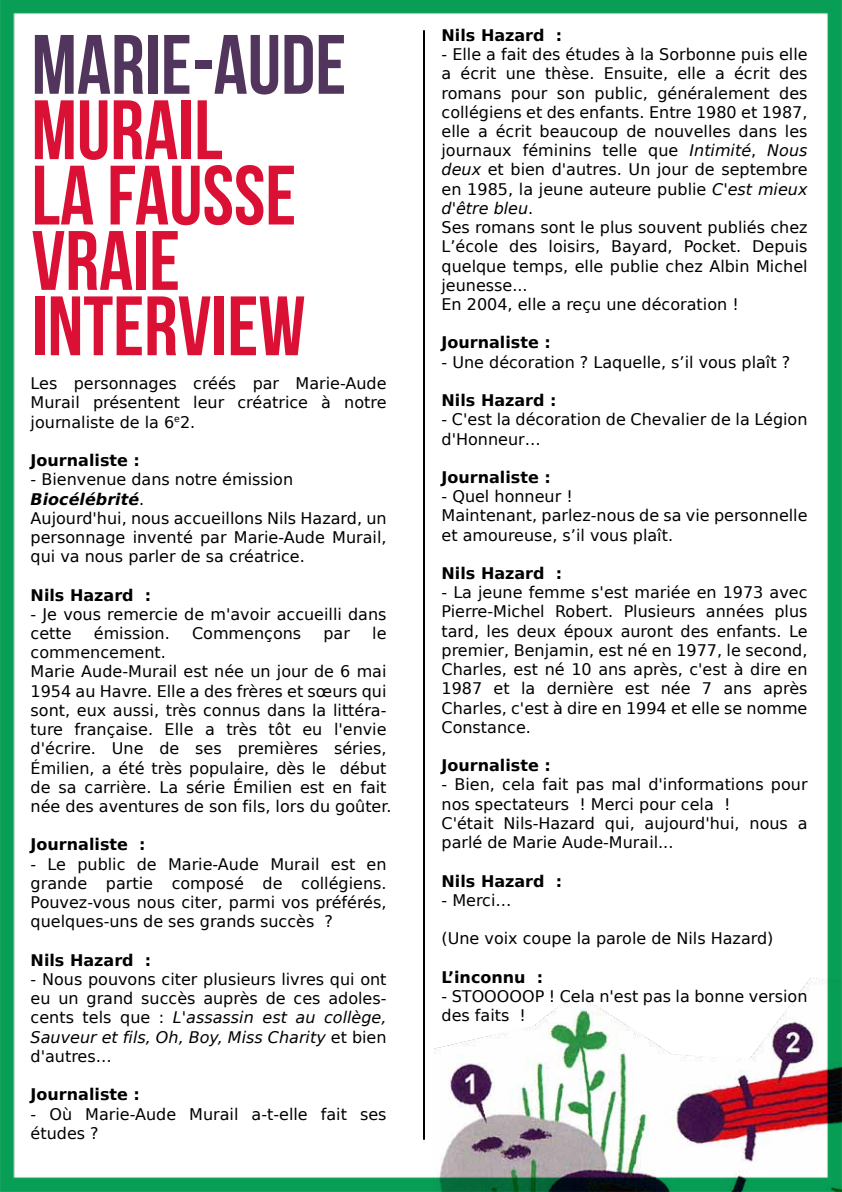
<style>
.page{position:relative;width:842px;height:1192px;background:#fff}
.page>*{position:absolute;margin:0;border:0;box-sizing:border-box;transform-origin:0 0}
.t1{font:84px/65.4px "Bebas Neue";color:#da1135}
.t2{font:16px/19.2px "Bitstream Vera Sans";color:#000}
.t3{font:700 16px "Bitstream Vera Sans";color:#000}
.s1{color:#51355d}
.s2{font-weight:700;font-style:italic}
.s3{font-style:italic}
</style>
<div class="page">
<img style="left:0;top:0;width:842px;height:1191px">
<img style="left:434px;top:977px;width:408px;height:214px">
<img style="left:423px;top:31px;width:1px;height:1108px">
<p class="t1" style="left:32px;top:31px;width:316px"><span class="s1">MARIE-AUDE<br></span>MURAIL<br>LA FAUSSE<br>VRAIE<br>INTERVIEW</p>
<p class="t2" style="left:31px;top:374px;width:357px;text-align:justify">Les personnages créés par Marie-Aude Murail présentent leur créatrice à notre journaliste de la 6<sup>e</sup>2.</p>
<p class="t3" style="left:31px;top:451px;width:111px">Journaliste :</p>
<p class="t2" style="left:31px;top:470px;width:358px">- Bienvenue dans notre émission <span class="s2">Biocélébrité</span>.<br>Aujourd'hui, nous accueillons Nils Hazard, un personnage inventé par Marie-Aude Murail, qui va nous parler de sa créatrice.</p>
<p class="t3" style="left:31px;top:585px;width:122px">Nils Hazard :</p>
<p class="t2" style="left:31px;top:604px;width:357px">- Je vous remercie de m'avoir accueilli dans cette</p>
<p class="t2" style="left:94px;top:624px;width:78px">émission.</p>
<p class="t2" style="left:192px;top:624px;width:111px">Commençons</p>
<p class="t2" style="left:323px;top:624px;width:28px">par</p>
<p class="t2" style="left:372px;top:624px;width:16px">le</p>
<p class="t2" style="left:31px;top:643px;width:363px">commencement.<br>Marie Aude-Murail est née un jour de 6 mai 1954 au Havre. Elle a des frères et sœurs qui sont, eux aussi, très connus dans la littéra&shy;ture française. Elle a très tôt eu l'envie d'écrire. Une de ses premières séries, Émilien, a été très populaire, dès le début de sa carrière. La série Émilien est en fait née des aventures de son fils, lors du goûter.</p>
<p class="t3" style="left:31px;top:835px;width:116px">Journaliste :</p>
<p class="t2" style="left:31px;top:854px;width:357px;text-align:justify">- Le public de Marie-Aude Murail est en grande partie composé de collégiens.<br>Pouvez-vous nous citer, parmi vos préférés, quelques-uns de ses grands succès ?</p>
<p class="t3" style="left:31px;top:950px;width:122px">Nils Hazard :</p>
<p class="t2" style="left:31px;top:969px;width:357px;text-align:justify">- Nous pouvons citer plusieurs livres qui ont eu un grand succès auprès de ces adoles&shy;cents tels que : <span class="s3">L'assassin est au collège, Sauveur et fils, Oh, Boy, Miss Charity</span> et bien d'autres…</p>
<p class="t3" style="left:31px;top:1085px;width:111px">Journaliste :</p>
<p class="t2" style="left:31px;top:1104px;width:357px">- Où Marie-Aude Murail a-t-elle fait ses études ?</p>
<p class="t3" style="left:442px;top:26px;width:122px">Nils Hazard :</p>
<p class="t2" style="left:442px;top:45px;width:368px">- Elle a fait des études à la Sorbonne puis elle a écrit une thèse. Ensuite, elle a écrit des romans pour son public, généralement des collégiens et des enfants. Entre 1980 et 1987, elle a écrit beaucoup de nouvelles dans les journaux féminins telle que <span class="s3">Intimité</span>, <span class="s3">Nous deux</span> et bien d'autres. Un jour de septembre en 1985, la jeune auteure publie <span class="s3">C'est mieux d'être bleu</span>.<br>Ses romans sont le plus souvent publiés chez L’école des loisirs, Bayard, Pocket. Depuis quelque temps, elle publie chez Albin Michel jeunesse...<br>En 2004, elle a reçu une décoration !</p>
<p class="t3" style="left:442px;top:333px;width:111px">Journaliste :</p>
<p class="t2" style="left:442px;top:352px;width:350px">- Une décoration ? Laquelle, s’il vous plaît ?</p>
<p class="t3" style="left:442px;top:391px;width:117px">Nils Hazard :</p>
<p class="t2" style="left:442px;top:410px;width:368px">- C'est la décoration de Chevalier de la Légion d'Honneur…</p>
<p class="t3" style="left:442px;top:468px;width:111px">Journaliste :</p>
<p class="t2" style="left:442px;top:487px;width:368px">- Quel honneur !<br>Maintenant, parlez-nous de sa vie personnelle et amoureuse, s’il vous plaît.</p>
<p class="t3" style="left:442px;top:564px;width:122px">Nils Hazard :</p>
<p class="t2" style="left:442px;top:583px;width:368px;text-align:justify">- La jeune femme s'est mariée en 1973 avec Pierre-Michel Robert. Plusieurs années plus tard, les deux époux auront des enfants. Le premier, Benjamin, est né en 1977, le second, Charles, est né 10 ans après, c'est à dire en 1987 et la dernière est née 7 ans après Charles, c'est à dire en 1994 et elle se nomme Constance.</p>
<p class="t3" style="left:442px;top:756px;width:111px">Journaliste :</p>
<p class="t2" style="left:442px;top:775px;width:368px">- Bien, cela fait pas mal d'informations pour nos spectateurs ! Merci pour cela !<br>C'était Nils-Hazard qui, aujourd'hui, nous a parlé de Marie Aude-Murail...</p>
<p class="t3" style="left:442px;top:871px;width:122px">Nils Hazard :</p>
<p class="t2" style="left:442px;top:890px;width:71px">- Merci…</p>
<p class="t2" style="left:442px;top:929px;width:333px">(Une voix coupe la parole de Nils Hazard)</p>
<p class="t3" style="left:442px;top:967px;width:103px">L’inconnu :</p>
<p class="t2" style="left:442px;top:986px;width:367px">- STOOOOOP ! Cela n'est pas la bonne version des faits !</p>
</div>
